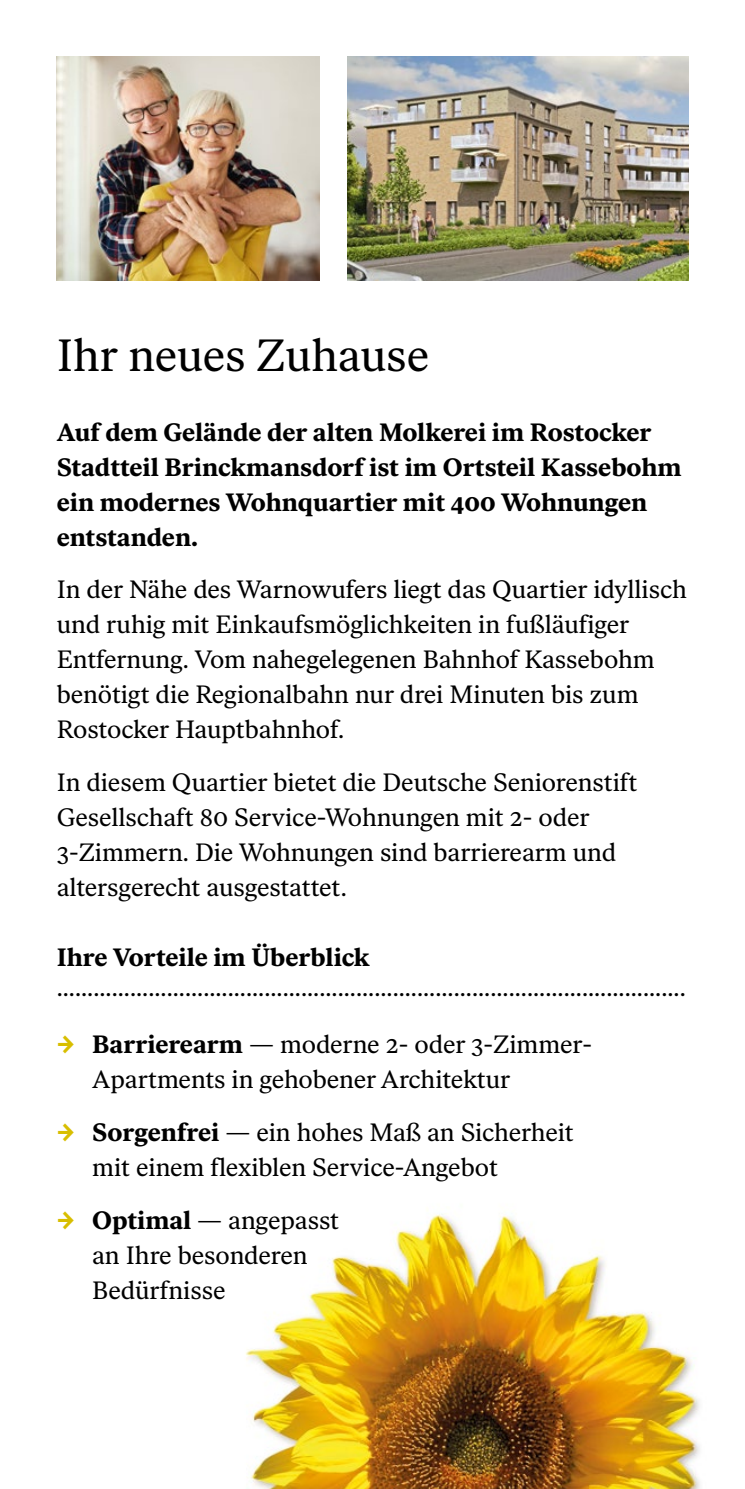
<style>
.page{position:relative;width:745px;height:1489px;background:#fff}
.page>*{position:absolute;margin:0;border:0;box-sizing:border-box;transform-origin:0 0}
.t1{font:45px "Ivar Text";color:#000}
.t2{font:25px/35px "Ivar Text";letter-spacing:-.005em;color:#000}
.t3{font:700 25px/35px "Ivar Text";color:#000}
.s1{font-family:"Unit OT";font-weight:700;color:#d8be00}
.s2{font-weight:700}
</style>
<div class="page">
<img style="left:245px;top:1214px;width:455px;height:274px">
<img style="left:347px;top:57px;width:340px;height:223px">
<img style="left:57px;top:57px;width:262px;height:223px">
<h1 class="t1" style="left:57px;top:328px;width:373px">Ihr neues Zuhause</h1>
<p class="t3" style="left:57px;top:414px;width:626px">Auf dem Gelände der alten Molkerei im Rostocker Stadtteil Brinckmansdorf ist im Ortsteil Kassebohm ein modernes Wohnquartier mit 400 Wohnungen entstanden.</p>
<p class="t2" style="left:57px;top:572px;width:631px">In der Nähe des Warnowufers liegt das Quartier idyllisch und ruhig mit Einkaufsmöglichkeiten in fußläufiger Entfernung. Vom nahegelegenen Bahnhof Kassebohm benötigt die Regionalbahn nur drei Minuten bis zum Rostocker Hauptbahnhof.</p>
<p class="t2" style="left:57px;top:764px;width:581px">In diesem Quartier bietet die Deutsche Seniorenstift Gesellschaft 80 Service-Wohnungen mit 2- oder 3-Zimmern. Die Wohnungen sind barrierearm und altersgerecht ausgestattet.</p>
<p class="t3" style="left:57px;top:939px;width:314px">Ihre Vorteile im Überblick</p>
<p class="t2" style="left:57px;top:974px;width:630px">·······································································································</p>
<p class="t2" style="left:92px;top:1027px;width:501px;text-indent:-35px"><span class="s1">→</span> <span class="s2">Barrierearm</span> — moderne 2- oder 3-Zimmer-<br>Apartments in gehobener Architektur</p>
<p class="t2" style="left:92px;top:1114px;width:482px;text-indent:-35px"><span class="s1">→</span> <span class="s2">Sorgenfrei</span> — ein hohes Maß an Sicherheit mit einem flexiblen Service-Angebot</p>
<p class="t2" style="left:92px;top:1202px;width:248px;text-indent:-35px"><span class="s1">→</span> <span class="s2">Optimal</span> — angepasst an Ihre besonderen<br>Bedürfnisse</p>
</div>
